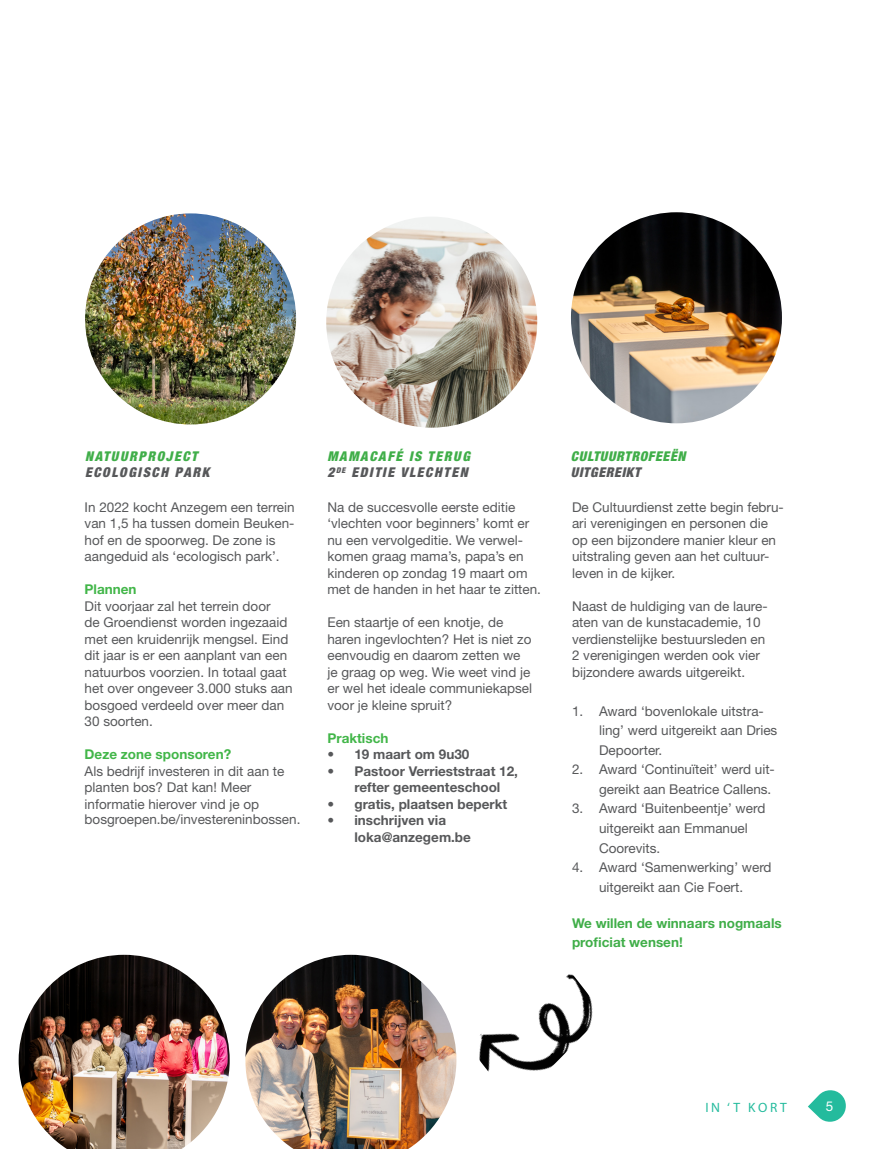
<style>
.page{position:relative;width:872px;height:1149px;background:#fff}
.page>*{position:absolute;margin:0;border:0;box-sizing:border-box;transform-origin:0 0}
.t1{font:13.5px/16.5px "Helvetica Neue LT Std";color:#57585a}
.t2{font:700 13.5px/16.5px "Helvetica Neue LT Std";color:#57585a}
.t3{font:700 13.5px/19.5px "Helvetica Neue LT Std";color:#40ae49}
.t4{font:700 13.5px "Helvetica Neue LT Std";color:#42b649}
.t5{font:italic 900 condensed 13.5px/16.5px "Helvetica Neue LT Std";letter-spacing:.12em;color:#40ae49}
.t6{font:italic 900 condensed 13.5px/16.5px "Helvetica Neue LT Std";letter-spacing:.12em;color:#57585a}
.t7{font:italic 900 condensed 13.5px/16.5px "Helvetica Neue LT Std";letter-spacing:.05em;color:#40ae49}
.t8{font:13.5px "Myriad Pro";letter-spacing:.2em;color:#24bb9d}
.t9{font:13.5px "Helvetica Neue LT Std";color:#fff}
.s1{color:#40ae49}
.s2{color:#57585a}
</style>
<div class="page">
<svg style="left:808px;top:1090px;width:38px;height:31px"></svg>
<img style="left:85px;top:213px;width:211px;height:211px;border-radius:105px">
<img style="left:326px;top:216px;width:211px;height:211px;border-radius:105px">
<img style="left:479px;top:974px;width:114px;height:98px">
<img style="left:571px;top:212px;width:211px;height:211px;border-radius:105px">
<img style="left:245px;top:954px;width:211px;height:194px">
<img style="left:19px;top:954px;width:211px;height:194px">
<p class="t6" style="left:85px;top:448px;width:126px"><span class="s1">NATUURPROJECT<br></span>ECOLOGISCH PARK</p>
<p class="t1" style="left:85px;top:498px;width:212px">In 2022 kocht Anzegem een terrein van 1,5 ha tussen domein Beuken&shy;hof en de spoorweg. De zone is aangeduid als ‘ecologisch park’.</p>
<p class="t4" style="left:85px;top:581px;width:54px">Plannen</p>
<p class="t1" style="left:85px;top:597px;width:210px">Dit voorjaar zal het terrein door<br>de Groendienst worden ingezaaid met een kruidenrijk mengsel. Eind dit jaar is er een aanplant van een natuurbos voorzien. In totaal gaat het over ongeveer 3.000 stuks aan bosgoed verdeeld over meer dan<br>30 soorten.</p>
<p class="t4" style="left:85px;top:746px;width:148px">Deze zone sponsoren?</p>
<p class="t1" style="left:85px;top:762px;width:201px">Als bedrijf investeren in dit aan te planten bos? Dat kan! Meer informatie hierover vind je op</p>
<p class="t1" style="left:85px;top:810px;width:217px">bosgroepen.be/investereninbossen.</p>
<p class="t5" style="left:327px;top:447px;width:144px">MAMACAFÉ IS TERUG<br><span class="s2">2</span><sup>DE</sup> <span class="s2">EDITIE VLECHTEN</span></p>
<p class="t1" style="left:327px;top:498px;width:215px">Na de succesvolle eerste editie ‘vlechten voor beginners’ komt er nu een vervolgeditie. We verwel&shy;komen graag mama’s, papa’s en kinderen op zondag 19 maart om met de handen in het haar te zitten.</p>
<p class="t1" style="left:327px;top:614px;width:206px">Een staartje of een knotje, de haren ingevlochten? Het is niet zo eenvoudig en daarom zetten we je graag op weg. Wie weet vind je er wel het ideale communiekapsel voor je kleine spruit?</p>
<p class="t4" style="left:327px;top:729px;width:62px">Praktisch</p>
<p class="t2" style="left:327px;top:745px;width:144px">• 19 maart om 9u30</p>
<p class="t2" style="left:354px;top:762px;width:165px;text-indent:-27px">• Pastoor Verrieststraat 12, refter gemeenteschool</p>
<p class="t2" style="left:327px;top:795px;width:181px">• gratis, plaatsen beperkt</p>
<p class="t2" style="left:354px;top:811px;width:118px;text-indent:-27px">• inschrijven via loka@anzegem.be</p>
<p class="t7" style="left:571px;top:447px;width:116px">CULTUURTROFEEËN<br><span class="s2">UITGEREIKT</span></p>
<p class="t1" style="left:572px;top:498px;width:213px">De Cultuurdienst zette begin febru&shy;ari verenigingen en personen die op een bijzondere manier kleur en uitstraling geven aan het cultuur&shy;leven in de kijker.</p>
<p class="t1" style="left:572px;top:597px;width:197px">Naast de huldiging van de laure&shy;aten van de kunstacademie, 10 verdienstelijke bestuursleden en<br>2 verenigingen werden ook vier bijzondere awards uitgereikt.</p>
<p class="t1" style="left:599px;top:701px;width:180px;line-height:19.5px;text-indent:-27px">1. Award ‘bovenlokale uitstra&shy;ling’ werd uitgereikt aan Dries<br>Depoorter.</p>
<p class="t1" style="left:572px;top:759px;width:204px;line-height:19.5px;text-align:right">2. Award ‘Continuïteit’ werd uit&shy;gereikt aan Beatrice Callens.</p>
<p class="t1" style="left:599px;top:798px;width:168px;line-height:19.5px;text-indent:-27px">3. Award ‘Buitenbeentje’ werd uitgereikt aan Emmanuel<br>Coorevits.</p>
<p class="t1" style="left:572px;top:857px;width:201px;line-height:19.5px;text-align:center">4. Award ‘Samenwerking’ werd uitgereikt aan Cie Foert.</p>
<p class="t3" style="left:572px;top:912px;width:211px">We willen de winnaars nogmaals proficiat wensen!</p>
<p class="t8" style="left:705px;top:1098px;width:83px">IN ‘T KORT</p>
<p class="t9" style="left:825px;top:1097px;width:9px">5</p>
</div>
